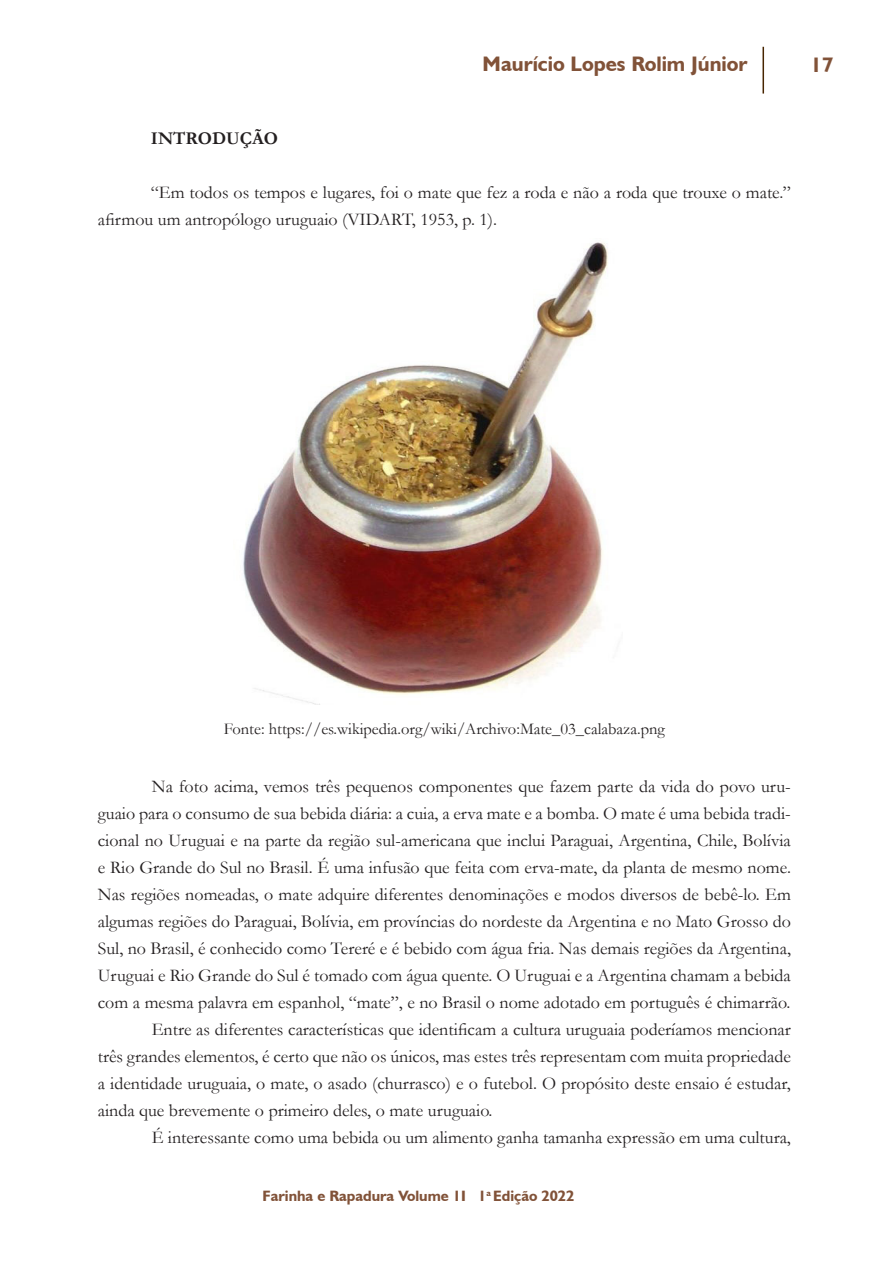
<style>
.page{position:relative;width:893px;height:1263px;background:#fff}
.page>*{position:absolute;margin:0;border:0;box-sizing:border-box;transform-origin:0 0}
.t1{font:700 21px "Humanist 521 BT";color:#815238}
.t2{font:18px/27px "Garamond";color:#231f20;text-align:justify}
.t3{font:700 18px "Garamond";color:#231f20}
.t4{font:16.5px "Garamond";color:#231f20}
.t5{font:700 15px "Humanist 521 BT";color:#815238}
</style>
<div class="page">
<hr style="left:762px;top:47px;width:2px;height:47px;background:#472500">
<img style="left:243px;top:242px;width:365px;height:463px">
<p class="t1" style="left:483px;top:51px;width:266px">Maurício Lopes Rolim Júnior</p>
<p class="t1" style="left:810px;top:52px;width:24px">17</p>
<p class="t3" style="left:151px;top:126px;width:129px">INTRODUÇÃO</p>
<p class="t2" style="left:98px;top:178px;width:695px;text-indent:53px">“Em todos os tempos e lugares, foi o mate que fez a roda e não a roda que trouxe o mate.” afirmou um antropólogo uruguaio (VIDART, 1953, p. 1).</p>
<p class="t4" style="left:224px;top:717px;width:443px">Fonte: https://es.wikipedia.org/wiki/Archivo:Mate_03_calabaza.png</p>
<p class="t2" style="left:98px;top:772px;width:695px;text-indent:54px">Na foto acima, vemos três pequenos componentes que fazem parte da vida do povo uru&shy;guaio para o consumo de sua bebida diária: a cuia, a erva mate e a bomba. O mate é uma bebida tradi&shy;cional no Uruguai e na parte da região sul-americana que inclui Paraguai, Argentina, Chile, Bolívia e Rio Grande do Sul no Brasil. É uma infusão que feita com erva-mate, da planta de mesmo nome.<br>Nas regiões nomeadas, o mate adquire diferentes denominações e modos diversos de bebê-lo. Em algumas regiões do Paraguai, Bolívia, em províncias do nordeste da Argentina e no Mato Grosso do Sul, no Brasil, é conhecido como Tereré e é bebido com água fria. Nas demais regiões da Argentina, Uruguai e Rio Grande do Sul é tomado com água quente. O Uruguai e a Argentina chamam a bebida com a mesma palavra em espanhol, “mate”, e no Brasil o nome adotado em português é chimarrão.</p>
<p class="t2" style="left:98px;top:1015px;width:695px;text-indent:54px">Entre as diferentes características que identificam a cultura uruguaia poderíamos mencionar três grandes elementos, é certo que não os únicos, mas estes três representam com muita propriedade a identidade uruguaia, o mate, o asado (churrasco) e o futebol. O propósito deste ensaio é estudar, ainda que brevemente o primeiro deles, o mate uruguaio.</p>
<p class="t2" style="left:152px;top:1123px;width:641px">É interessante como uma bebida ou um alimento ganha tamanha expressão em uma cultura,</p>
<p class="t5" style="left:263px;top:1186px;width:313px">Farinha e Rapadura Volume 1I 1<sup>a</sup> Edição 2022</p>
</div>
